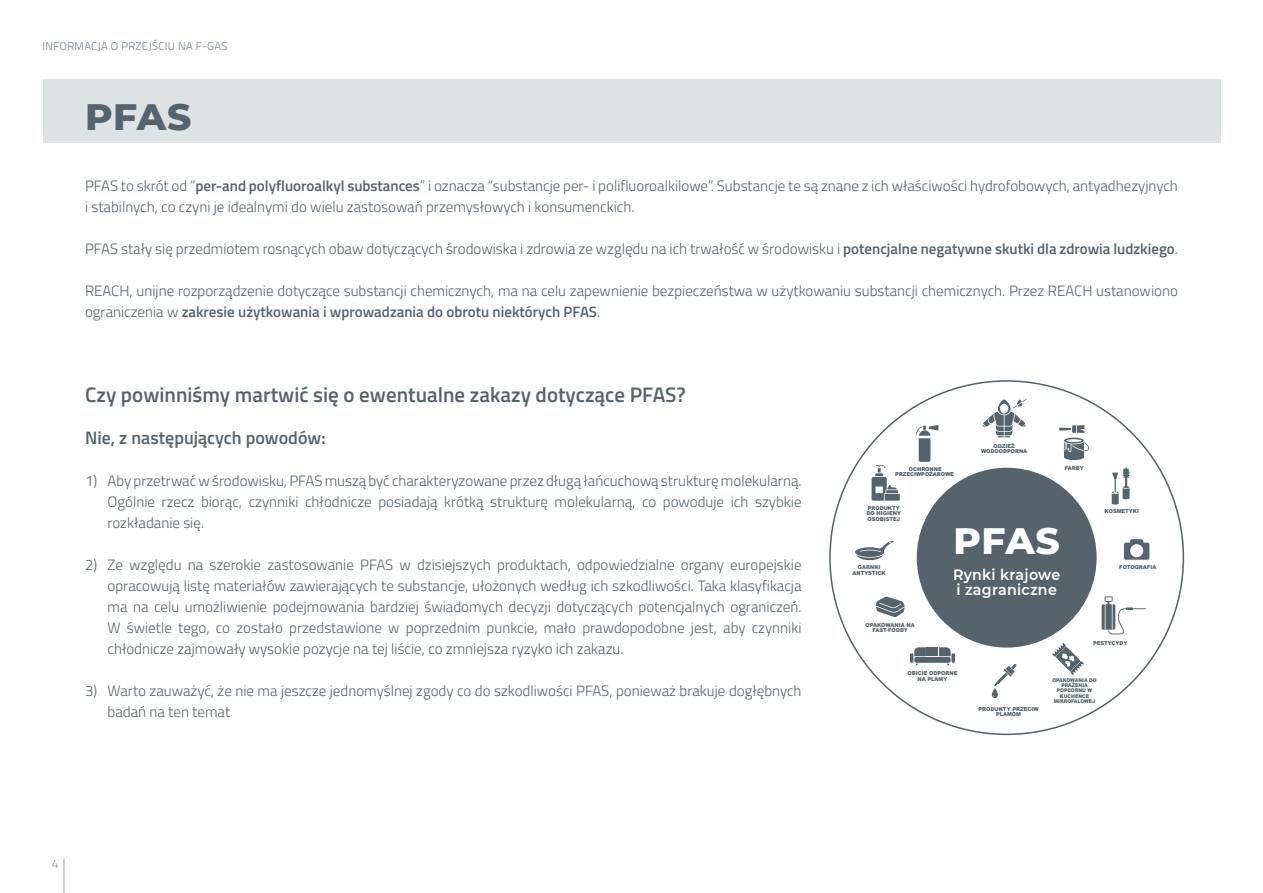
<style>
.page{position:relative;width:1263px;height:893px;background:#fff}
.page>*{position:absolute;margin:0;border:0;box-sizing:border-box;transform-origin:0 0}
.t1{font:800 37.5px "Montserrat";color:#55636c}
.t2{font:800 37.5px "Montserrat";color:#fff}
.t3{font:600 21px "Titillium Web";color:#55636c}
.t4{font:600 18px "Titillium Web";color:#55636c}
.t5{font:300 15px/21px "Titillium Web";color:#55636c}
.t6{font:600 15px/15px "Montserrat";letter-spacing:.02em;color:#fff;scale:.95 1}
.t7{font:12px "Titillium Web";color:#96a1a5}
.t8{font:300 11.25px "Titillium Web";letter-spacing:.03em;color:#727f87}
.t9{font:900 5.4px/5.4px "Arial";color:#55636c;text-align:center;scale:.95 1}
.t10{font:900 5.1px/5.1px "Arial";color:#55636c;text-align:center;scale:.9 1}
.s1{font-weight:600}
</style>
<div class="page">
<hr style="left:64px;top:858px;width:1px;height:35px;background:#96a1a5">
<div style="left:43px;top:79px;width:1177px;height:64px;background:#dee2e2"></div>
<div style="left:917px;top:468px;width:179px;height:180px;background:#55636c;border-radius:50%"></div>
<svg style="left:855px;top:541px;width:39px;height:19px"></svg>
<svg style="left:1124px;top:539px;width:25px;height:21px"></svg>
<svg style="left:916px;top:425px;width:22px;height:37px"></svg>
<svg style="left:982px;top:399px;width:44px;height:38px"></svg>
<svg style="left:992px;top:664px;width:24px;height:34px"></svg>
<svg style="left:871px;top:465px;width:29px;height:36px"></svg>
<svg style="left:875px;top:597px;width:30px;height:20px"></svg>
<svg style="left:910px;top:647px;width:45px;height:18px"></svg>
<svg style="left:1059px;top:425px;width:30px;height:35px"></svg>
<svg style="left:1052px;top:643px;width:32px;height:32px"></svg>
<svg style="left:1101px;top:596px;width:45px;height:38px"></svg>
<svg style="left:1112px;top:467px;width:18px;height:38px"></svg>
<p class="t8" style="left:43px;top:38px;width:186px">INFORMACJA O PRZEJŚCIU NA F-GAS</p>
<h1 class="t1" style="left:85px;top:89px;width:108px">PFAS</h1>
<p class="t5" style="left:85px;top:175px;width:1094px">PFAS to skrót od “<span class="s1">per-and polyfluoroalkyl substances</span>” i oznacza “substancje per- i polifluoroalkilowe”. Substancje te są znane z ich właściwości hydrofobowych, antyadhezyjnych i stabilnych, co czyni je idealnymi do wielu zastosowań przemysłowych i konsumenckich.</p>
<p class="t5" style="left:85px;top:238px;width:1094px">PFAS stały się przedmiotem rosnących obaw dotyczących środowiska i zdrowia ze względu na ich trwałość w środowisku i <span class="s1">potencjalne negatywne skutki dla zdrowia ludzkiego</span>.</p>
<p class="t5" style="left:85px;top:280px;width:1094px">REACH, unijne rozporządzenie dotyczące substancji chemicznych, ma na celu zapewnienie bezpieczeństwa w użytkowaniu substancji chemicznych. Przez REACH ustanowiono ograniczenia w <span class="s1">zakresie użytkowania i wprowadzania do obrotu niektórych PFAS</span>.</p>
<h2 class="t3" style="left:85px;top:379px;width:602px">Czy powinniśmy martwić się o ewentualne zakazy dotyczące PFAS?</h2>
<p class="t4" style="left:85px;top:424px;width:242px">Nie, z następujących powodów:</p>
<p class="t5" style="left:108px;top:470px;width:695px;text-align:justify;text-indent:-22px">1) Aby przetrwać w środowisku, PFAS muszą być charakteryzowane przez długą łańcuchową strukturę molekularną.<br>Ogólnie rzecz biorąc, czynniki chłodnicze posiadają krótką strukturę molekularną, co powoduje ich szybkie rozkładanie się.</p>
<p class="t5" style="left:108px;top:554px;width:695px;text-align:justify;text-indent:-22px">2) Ze względu na szerokie zastosowanie PFAS w dzisiejszych produktach, odpowiedzialne organy europejskie opracowują listę materiałów zawierających te substancje, ułożonych według ich szkodliwości. Taka klasyfikacja ma na celu umożliwienie podejmowania bardziej świadomych decyzji dotyczących potencjalnych ograniczeń.<br>W świetle tego, co zostało przedstawione w poprzednim punkcie, mało prawdopodobne jest, aby czynniki chłodnicze zajmowały wysokie pozycje na tej liście, co zmniejsza ryzyko ich zakazu.</p>
<p class="t5" style="left:108px;top:680px;width:695px;text-indent:-22px">3) Warto zauważyć, że nie ma jeszcze jednomyślnej zgody co do szkodliwości PFAS, ponieważ brakuje dogłębnych badań na ten temat</p>
<p class="t9" style="left:981px;top:443px;width:50px">ODZIEŻ<br>WODOODPORNA</p>
<p class="t9" style="left:895px;top:466px;width:63px">OCHRONNE<br>PRZECIWPOŻAROWE</p>
<p class="t9" style="left:1065px;top:465px;width:21px">FARBY</p>
<p class="t9" style="left:867px;top:505px;width:38px;text-align:left">PRODUKTY<br>DO HIGIENY<br>OSOBISTEJ</p>
<p class="t9" style="left:852px;top:565px;width:37px">GARNKI<br>ANTYSTICK</p>
<h1 class="t2" style="left:953px;top:513px;width:108px">PFAS</h1>
<p class="t6" style="left:953px;top:566px;width:114px">Rynki krajowe i zagraniczne</p>
<p class="t9" style="left:1105px;top:509px;width:38px">KOSMETYKI</p>
<p class="t9" style="left:1119px;top:564px;width:40px">FOTOGRAFIA</p>
<p class="t9" style="left:866px;top:622px;width:53px">OPAKOWANIA NA<br>FAST-FOODY</p>
<p class="t9" style="left:907px;top:671px;width:54px">OBICIE ODPORNE<br>NA PLAMY</p>
<p class="t9" style="left:978px;top:706px;width:65px">PRODUKTY PRZECIW<br>PLAMOM</p>
<p class="t9" style="left:1093px;top:641px;width:38px">PESTYCYDY</p>
<p class="t10" style="left:1052px;top:678px;width:51px">OPAKOWANIA DO<br>PRAŻENIA<br>POPCORNU W<br>KUCHENCE<br>MIKROFALOWEJ</p>
<p class="t7" style="left:52px;top:854px;width:8px">4</p>
</div>
